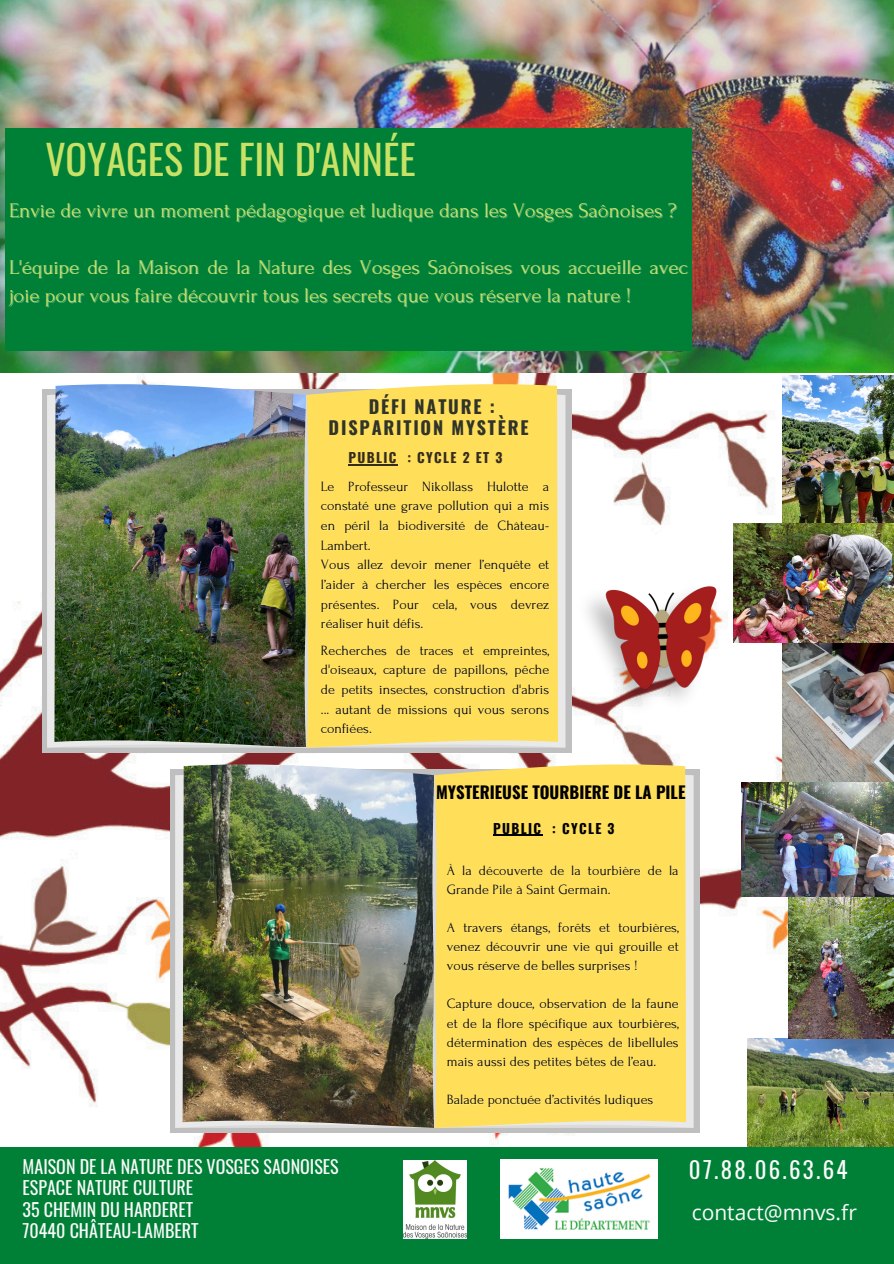
<style>
.page{position:relative;width:894px;height:1264px;background:#fff}
.page>*{position:absolute;margin:0;border:0;box-sizing:border-box;transform-origin:0 0}
.t1{font:40.05px "Oswald";color:#c9e265}
.t2{font:22.8px "Oswald";letter-spacing:.1em;color:#fafafa}
.t3{font:21px "Open Sans";color:#fafafa}
.t4{font:20.7px "Forum";color:#c9e265}
.t5{font:700 18.15px/21.3px "Oswald";letter-spacing:.1em;color:#303429;text-align:center}
.t6{font:18px/21.3px "Oswald";color:#fafafa}
.t7{font:700 16.65px "Oswald";color:#000}
.t8{font:14.1px "Forum";color:#000}
.t9{font:700 13.5px "Oswald";letter-spacing:.1em;color:#352c1e}
.t10{font:700 13.5px "Oswald";letter-spacing:.1em;color:#000}
</style>
<div class="page">
<img style="left:0;top:372px;width:893px;height:775px">
<img style="left:0;top:0;width:893px;height:372px">
<div style="left:5px;top:129px;width:686px;height:221px;background:#008037"></div>
<div style="left:0;top:1147px;width:893px;height:116px;background:#008037"></div>
<img style="left:403px;top:1160px;width:63px;height:77px">
<img style="left:782px;top:375px;width:111px;height:148px">
<img style="left:782px;top:643px;width:111px;height:139px">
<img style="left:746px;top:1038px;width:147px;height:108px">
<img style="left:788px;top:896px;width:105px;height:142px">
<img style="left:500px;top:1159px;width:157px;height:79px">
<img style="left:733px;top:523px;width:160px;height:120px">
<div style="left:170px;top:769px;width:529px;height:364px;background:#bfbfbf"></div>
<div style="left:175px;top:775px;width:7px;height:352px;background:#e9e9e9"></div>
<img style="left:182px;top:764px;width:252px;height:363px">
<div style="left:686px;top:775px;width:7px;height:352px;background:#e9e9e9"></div>
<div style="left:434px;top:764px;width:252px;height:363px;background:#ffde59"></div>
<svg style="left:432px;top:775px;width:4px;height:353px"></svg>
<img style="left:571px;top:575px;width:150px;height:149px">
<img style="left:741px;top:782px;width:152px;height:114px">
<hr style="left:493px;top:834px;width:49px;height:1px;background:#000">
<div style="left:42px;top:389px;width:529px;height:363px;background:linear-gradient(to right,#c8c8c7,#c8c8c7)"></div>
<div style="left:47px;top:391px;width:7px;height:356px;background:#e9e9e9"></div>
<img style="left:54px;top:384px;width:252px;height:363px">
<svg style="left:557px;top:391px;width:8px;height:356px;background:#e9e7df"></svg>
<div style="left:306px;top:384px;width:251px;height:363px;background:#ffde59"></div>
<svg style="left:304px;top:395px;width:4px;height:352px"></svg>
<hr style="left:348px;top:464px;width:49px;height:1px;background:#352c1e">
<h3 class="t1" style="left:45px;top:128px;width:372px">VOYAGES DE FIN D'ANNÉE</h3>
<p class="t4" style="left:9px;top:199px;width:668px">Envie de vivre un moment pédagogique et ludique dans les Vosges Saônoises ?</p>
<p class="t4" style="left:9px;top:256px;width:679px">L'équipe de la Maison de la Nature des Vosges Saônoises vous accueille avec</p>
<p class="t4" style="left:9px;top:284px;width:623px">joie pour vous faire découvrir tous les secrets que vous réserve la nature !</p>
<p class="t5" style="left:328px;top:395px;width:201px">DÉFI NATURE :<br>DISPARITION MYSTÈRE</p>
<p class="t9" style="left:348px;top:447px;width:155px">PUBLIC : CYCLE 2 ET 3</p>
<p class="t8" style="left:321px;top:478px;width:230px">Le Professeur Nikollass Hulotte a</p>
<p class="t8" style="left:321px;top:498px;width:230px">constaté une grave pollution qui a mis</p>
<p class="t8" style="left:321px;top:518px;width:230px">en péril la biodiversité de Château-</p>
<h5 class="t8" style="left:321px;top:537px;width:51px">Lambert.</h5>
<p class="t8" style="left:321px;top:557px;width:230px">Vous allez devoir mener l’enquête et</p>
<p class="t8" style="left:321px;top:577px;width:230px">l’aider à chercher les espèces encore</p>
<h3 class="t8" style="left:321px;top:596px;width:230px">présentes. Pour cela, vous devrez</h3>
<p class="t8" style="left:321px;top:616px;width:104px">réaliser huit défis.</p>
<p class="t8" style="left:321px;top:642px;width:230px">Recherches de traces et empreintes,</p>
<p class="t8" style="left:321px;top:662px;width:230px">d'oiseaux, capture de papillons, pêche</p>
<p class="t8" style="left:321px;top:682px;width:230px">de petits insectes, construction d'abris</p>
<p class="t8" style="left:321px;top:701px;width:230px">... autant de missions qui vous serons</p>
<p class="t8" style="left:321px;top:721px;width:52px">confiées.</p>
<h6 class="t7" style="left:436px;top:778px;width:251px">MYSTERIEUSE TOURBIERE DE LA PILE</h6>
<h4 class="t10" style="left:493px;top:817px;width:123px">PUBLIC : CYCLE 3</h4>
<p class="t6" style="left:23px;top:1155px;width:317px">MAISON DE LA NATURE DES VOSGES SAONOISES<br>ESPACE NATURE CULTURE<br>35 CHEMIN DU HARDERET</p>
<h1 class="t6" style="left:23px;top:1219px;width:177px">70440 CHÂTEAU-LAMBERT</h1>
<p class="t8" style="left:446px;top:862px;width:233px">À la découverte de la tourbière de la</p>
<p class="t8" style="left:446px;top:881px;width:165px">Grande Pile à Saint Germain.</p>
<p class="t8" style="left:446px;top:919px;width:233px">A travers étangs, forêts et tourbières,</p>
<p class="t8" style="left:446px;top:939px;width:233px">venez découvrir une vie qui grouille et</p>
<h4 class="t8" style="left:446px;top:958px;width:192px">vous réserve de belles surprises !</h4>
<h6 class="t8" style="left:446px;top:996px;width:233px">Capture douce, observation de la faune</h6>
<p class="t8" style="left:446px;top:1015px;width:233px">et de la flore spécifique aux tourbières,</p>
<p class="t8" style="left:446px;top:1034px;width:233px">détermination des espèces de libellules</p>
<p class="t8" style="left:446px;top:1053px;width:211px">mais aussi des petites bêtes de l’eau.</p>
<p class="t8" style="left:446px;top:1092px;width:208px">Balade ponctuée d’activités ludiques</p>
<p class="t2" style="left:688px;top:1151px;width:160px">07.88.06.63.64</p>
<h3 class="t3" style="left:691px;top:1197px;width:167px">contact@mnvs.fr</h3>
</div>
